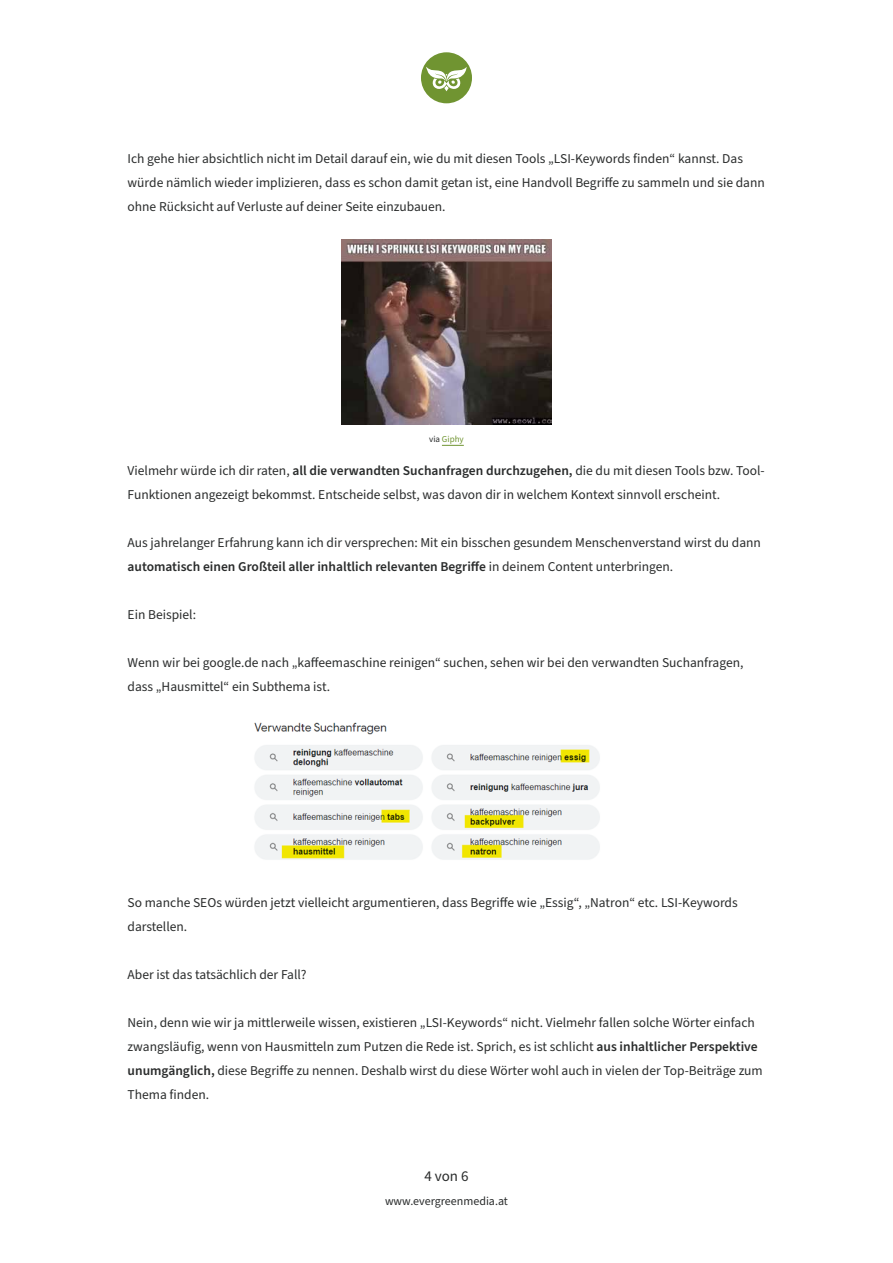
<style>
.page{position:relative;width:893px;height:1263px;background:#fff}
.page>*{position:absolute;margin:0;border:0;box-sizing:border-box;transform-origin:0 0}
.t1{font:15px "Source Sans Pro";color:#2a2c2c}
.t2{font:13.5px/24px "Source Sans Pro";color:#2a2c2c}
.t3{font:12px "Source Sans Pro";color:#2a2c2c}
.t4{font:9px "Source Sans Pro";color:#709431}
.s1{color:#2a2c2c}
.s2{font-weight:600}
</style>
<div class="page">
<div style="left:421px;top:52px;width:51px;height:51px;background:#709431;border-radius:50%"></div>
<svg style="left:426px;top:67px;width:41px;height:24px"></svg>
<img style="left:254px;top:722px;width:346px;height:138px">
<img style="left:342px;top:239px;width:209px;height:186px">
<svg style="left:442px;top:445px;width:22px;height:1px"></svg>
<p class="t2" style="left:128px;top:147px;width:639px">Ich gehe hier absichtlich nicht im Detail darauf ein, wie du mit diesen Tools „LSI-Keywords finden“ kannst. Das würde nämlich wieder implizieren, dass es schon damit getan ist, eine Handvoll Begriffe zu sammeln und sie dann ohne Rücksicht auf Verluste auf deiner Seite einzubauen.</p>
<p class="t4" style="left:429px;top:433px;width:36px"><span class="s1">via</span> Giphy</p>
<p class="t2" style="left:128px;top:459px;width:639px">Vielmehr würde ich dir raten, <span class="s2">all die verwandten Suchanfragen durchzugehen,</span> die du mit diesen Tools bzw. Tool-<br>Funktionen angezeigt bekommst. Entscheide selbst, was davon dir in welchem Kontext sinnvoll erscheint.</p>
<p class="t2" style="left:128px;top:531px;width:635px">Aus jahrelanger Erfahrung kann ich dir versprechen: Mit ein bisschen gesundem Menschenverstand wirst du dann <span class="s2">automatisch einen Großteil aller inhaltlich relevanten Begriffe</span> in deinem Content unterbringen.</p>
<p class="t2" style="left:128px;top:603px;width:70px">Ein Beispiel:</p>
<p class="t2" style="left:128px;top:651px;width:617px">Wenn wir bei google.de nach „kaffeemaschine reinigen“ suchen, sehen wir bei den verwandten Suchanfragen, dass „Hausmittel“ ein Subthema ist.</p>
<p class="t2" style="left:128px;top:891px;width:612px">So manche SEOs würden jetzt vielleicht argumentieren, dass Begriffe wie „Essig“, „Natron“ etc. LSI-Keywords darstellen.</p>
<p class="t2" style="left:128px;top:963px;width:181px">Aber ist das tatsächlich der Fall?</p>
<p class="t2" style="left:128px;top:1011px;width:637px">Nein, denn wie wir ja mittlerweile wissen, existieren „LSI-Keywords“ nicht. Vielmehr fallen solche Wörter einfach zwangsläufig, wenn von Hausmitteln zum Putzen die Rede ist. Sprich, es ist schlicht <span class="s2">aus inhaltlicher Perspektive unumgänglich,</span> diese Begriffe zu nennen. Deshalb wirst du diese Wörter wohl auch in vielen der Top-Beiträge zum Thema finden.</p>
<p class="t1" style="left:424px;top:1165px;width:46px">4 von 6</p>
<p class="t3" style="left:385px;top:1193px;width:124px">www.evergreenmedia.at</p>
</div>
